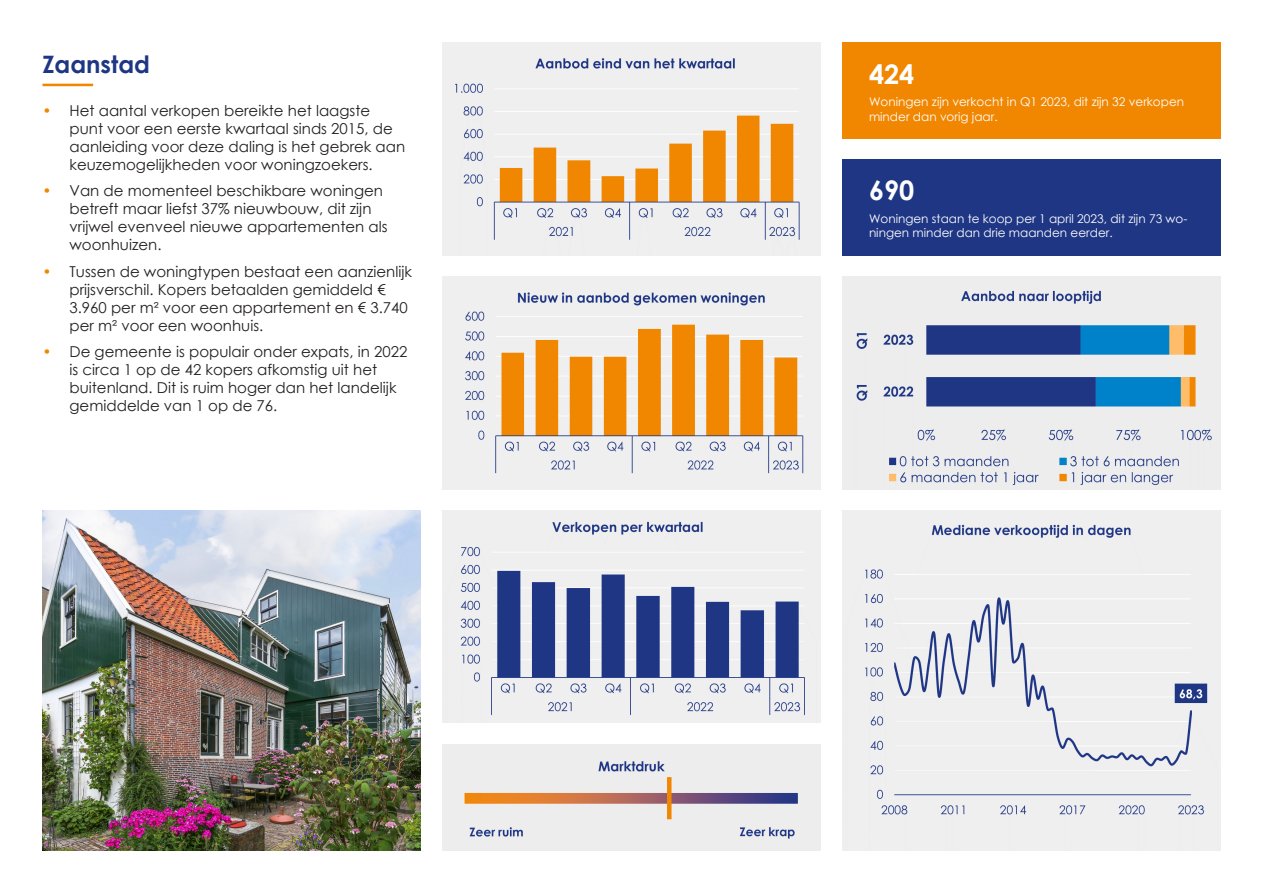
<style>
.page{position:relative;width:1263px;height:893px;background:#fff}
.page>*{position:absolute;margin:0;border:0;box-sizing:border-box;transform-origin:0 0}
.t1{font:700 27px "Century Gothic";color:#fff}
.t2{font:700 24px "Century Gothic";color:#1f3685}
.t3{font:15px/18px "Century Gothic";color:#231f20}
.t4{font:12px/14.4px "Century Gothic";color:#fff}
.s1{color:#f18700}
</style>
<div class="page">
<hr style="left:43px;top:84px;width:50px;height:2px;background:#f18700">
<img style="left:43px;top:510px;width:378px;height:340px">
<div style="left:842px;top:43px;width:378px;height:96px;background:#f18700"></div>
<div style="left:842px;top:159px;width:378px;height:96px;background:#1f3685"></div>
<img style="left:842px;top:276px;width:378px;height:213px">
<div style="left:842px;top:510px;width:378px;height:340px;background:#efefef"></div>
<img style="left:442px;top:744px;width:378px;height:106px">
<img style="left:442px;top:510px;width:378px;height:213px">
<img style="left:442px;top:276px;width:378px;height:213px">
<img style="left:442px;top:43px;width:378px;height:212px">
<h2 class="t2" style="left:43px;top:46px;width:109px">Zaanstad</h2>
<p class="t3" style="left:70px;top:101px;width:337px;text-indent:-27px"><span class="s1">•</span> Het aantal verkopen bereikte het laagste punt voor een eerste kwartaal sinds 2015, de aanleiding voor deze daling is het gebrek aan keuzemogelijkheden voor woningzoekers.</p>
<p class="t3" style="left:70px;top:182px;width:320px;text-indent:-27px"><span class="s1">•</span> Van de momenteel beschikbare woningen betreft maar liefst 37% nieuwbouw, dit zijn vrijwel evenveel nieuwe appartementen als woonhuizen.</p>
<p class="t3" style="left:70px;top:262px;width:344px;text-indent:-27px"><span class="s1">•</span> Tussen de woningtypen bestaat een aanzienlijk prijsverschil. Kopers betaalden gemiddeld € 3.960 per m² voor een appartement en € 3.740 per m² voor een woonhuis.</p>
<p class="t3" style="left:70px;top:343px;width:339px;text-indent:-27px"><span class="s1">•</span> De gemeente is populair onder expats, in 2022 is circa 1 op de 42 kopers afkomstig uit het buitenland. Dit is ruim hoger dan het landelijk gemiddelde van 1 op de 76.</p>
<h1 class="t1" style="left:869px;top:53px;width:47px">424</h1>
<p class="t4" style="left:869px;top:95px;width:317px">Woningen zijn verkocht in Q1 2023, dit zijn 32 verkopen minder dan vorig jaar.</p>
<h1 class="t1" style="left:869px;top:170px;width:47px">690</h1>
<p class="t4" style="left:869px;top:211px;width:320px">Woningen staan te koop per 1 april 2023, dit zijn 73 wo&shy;ningen minder dan drie maanden eerder.</p>
</div>
